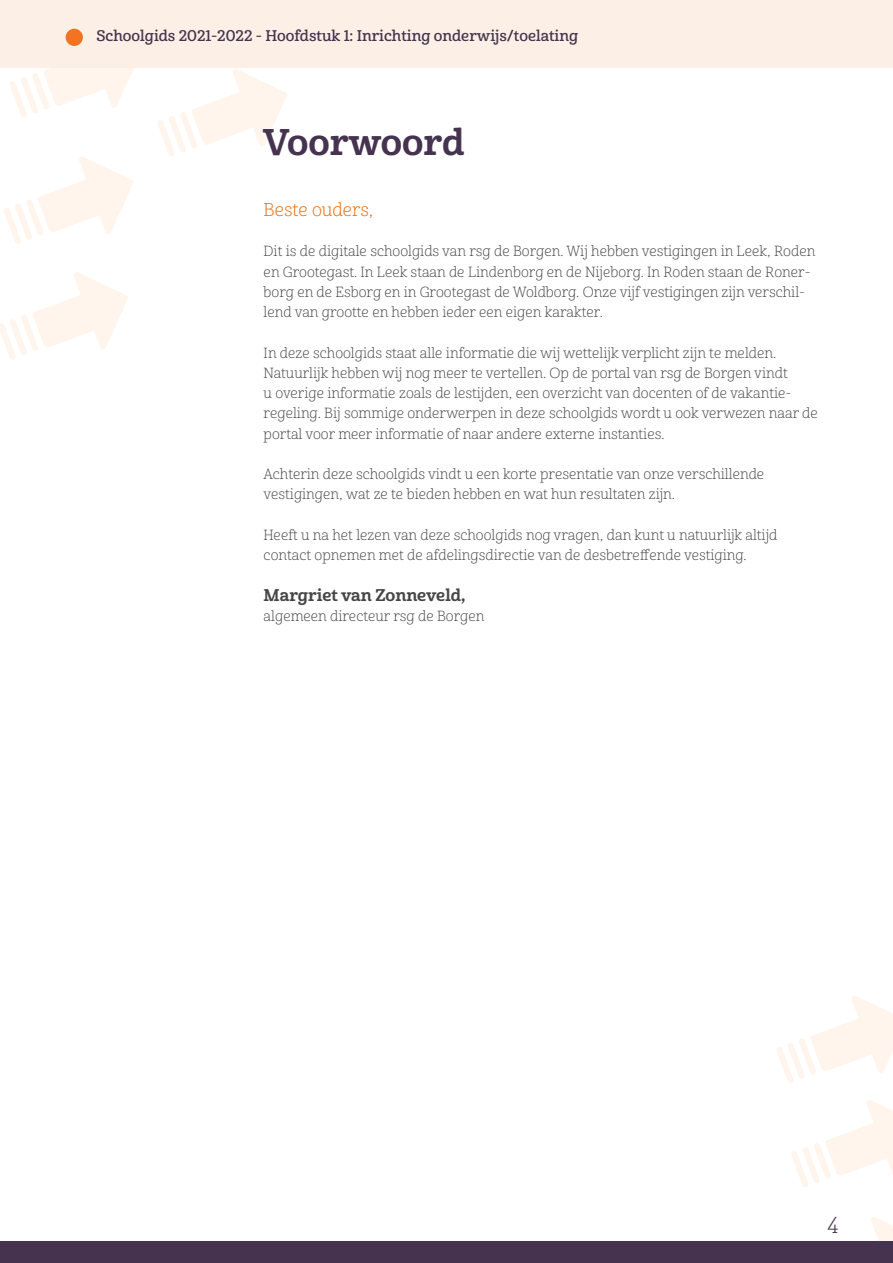
<style>
.page{position:relative;width:893px;height:1263px;background:#fff}
.page>*{position:absolute;margin:0;border:0;box-sizing:border-box;transform-origin:0 0}
.t1{font:36px "Cabrito Nor Bol";color:#45334f}
.t2{font:22.5px "Cabrito Nor Lig";color:#45334f}
.t3{font:18px "Cabrito Nor Lig";color:#eb6908}
.t4{font:16.5px "Cabrito Nor Bol";color:#464647}
.t5{font:15px "Cabrito Nor Dem";color:#45334f}
.t6{font:14.25px/20.2px "Cabrito Nor Lig";color:#464647}
</style>
<div class="page">
<svg style="left:0;top:272px;width:128px;height:87px"></svg>
<svg style="left:10px;top:68px;width:124px;height:50px"></svg>
<svg style="left:4px;top:157px;width:129px;height:87px"></svg>
<svg style="left:158px;top:69px;width:129px;height:87px"></svg>
<div style="left:0;top:0;width:893px;height:68px;background:#fcf0e6"></div>
<svg style="left:818px;top:1217px;width:75px;height:25px"></svg>
<svg style="left:776px;top:996px;width:117px;height:87px"></svg>
<svg style="left:791px;top:1100px;width:102px;height:87px"></svg>
<div style="left:66px;top:29px;width:17px;height:17px;background:#f27321;border-radius:50%"></div>
<div style="left:0;top:1242px;width:893px;height:21px;background:#45334f"></div>
<p class="t5" style="left:97px;top:27px;width:483px">Schoolgids 2021-2022 - Hoofdstuk 1: Inrichting onderwijs/toelating</p>
<h1 class="t1" style="left:264px;top:120px;width:202px">Voorwoord</h1>
<p class="t3" style="left:264px;top:199px;width:111px">Beste ouders,</p>
<p class="t6" style="left:264px;top:242px;width:553px">Dit is de digitale schoolgids van rsg de Borgen. Wij hebben vestigingen in Leek, Roden en Grootegast. In Leek staan de Lindenborg en de Nijeborg. In Roden staan de Roner&shy;borg en de Esborg en in Grootegast de Woldborg. Onze vijf vestigingen zijn verschil&shy;lend van grootte en hebben ieder een eigen karakter.</p>
<p class="t6" style="left:264px;top:343px;width:556px">In deze schoolgids staat alle informatie die wij wettelijk verplicht zijn te melden.<br>Natuurlijk hebben wij nog meer te vertellen. Op de portal van rsg de Borgen vindt<br>u overige informatie zoals de lestijden, een overzicht van docenten of de vakantie&shy;regeling. Bij sommige onderwerpen in deze schoolgids wordt u ook verwezen naar de portal voor meer informatie of naar andere externe instanties.</p>
<p class="t6" style="left:264px;top:464px;width:502px">Achterin deze schoolgids vindt u een korte presentatie van onze verschillende vestigingen, wat ze te bieden hebben en wat hun resultaten zijn.</p>
<p class="t6" style="left:264px;top:525px;width:515px">Heeft u na het lezen van deze schoolgids nog vragen, dan kunt u natuurlijk altijd contact opnemen met de afdelingsdirectie van de desbetreffende vestiging.</p>
<p class="t4" style="left:264px;top:584px;width:203px">Margriet van Zonneveld,</p>
<p class="t6" style="left:264px;top:606px;width:222px">algemeen directeur rsg de Borgen</p>
<h2 class="t2" style="left:828px;top:1211px;width:13px">4</h2>
</div>
